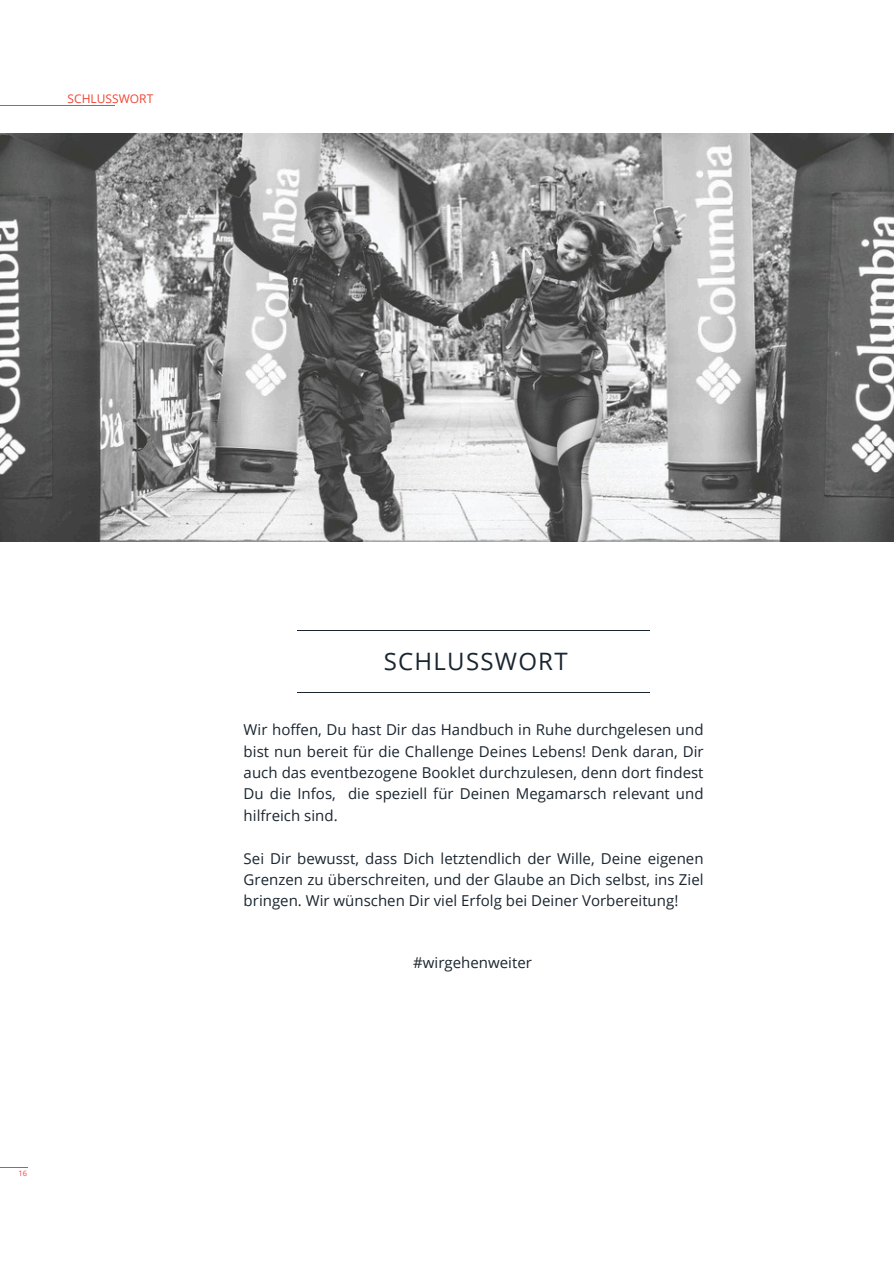
<style>
.page{position:relative;width:894px;height:1264px;background:#fff}
.page>*{position:absolute;margin:0;border:0;box-sizing:border-box;transform-origin:0 0}
.t1{font:24px "Open Sans";letter-spacing:.055em;color:#1a252f}
.t2{font:15px/21.3px "Open Sans";color:#1a252f;text-align:justify}
.t3{font:12px "Open Sans";color:#f04434}
.t4{font:7.5px "Open Sans";color:#f04434}
</style>
<div class="page">
<hr style="left:0;top:105px;width:114px;height:1px;background:#f04434">
<svg style="left:0;top:1167px;width:27px;height:1px"></svg>
<hr style="left:297px;top:630px;width:352px;height:1px;background:#1a252f">
<img style="left:0;top:134px;width:893px;height:407px">
<hr style="left:297px;top:691px;width:352px;height:1px;background:#1a252f">
<p class="t3" style="left:67px;top:90px;width:87px">SCHLUSSWORT</p>
<h2 class="t4" style="left:18px;top:1167px;width:10px">16</h2>
<p class="t1" style="left:383px;top:644px;width:185px">SCHLUSSWORT</p>
<h2 class="t2" style="left:243px;top:718px;width:461px">Wir hoffen, Du hast Dir das Handbuch in Ruhe durchgelesen und bist nun bereit für die Challenge Deines Lebens! Denk daran, Dir auch das eventbezogene Booklet durchzulesen, denn dort findest Du die Infos, die speziell für Deinen Megamarsch relevant und hilfreich sind.</h2>
<h2 class="t2" style="left:243px;top:847px;width:461px">Sei Dir bewusst, dass Dich letztendlich der Wille, Deine eigenen Grenzen zu überschreiten, und der Glaube an Dich selbst, ins Ziel bringen. Wir wünschen Dir viel Erfolg bei Deiner Vorbereitung!</h2>
<h1 class="t2" style="left:413px;top:951px;width:120px">#wirgehenweiter</h1>
</div>
